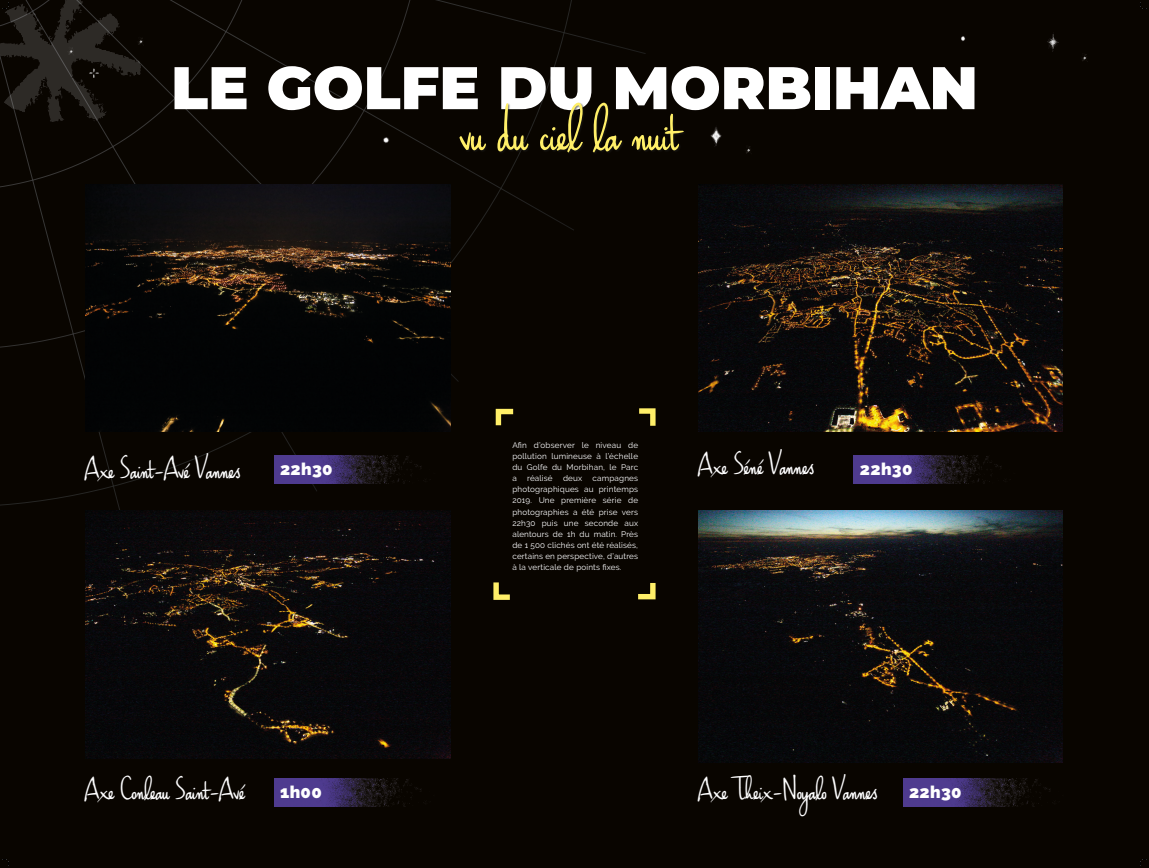
<style>
.page{position:relative;width:1149px;height:868px;background:#fff}
.page>*{position:absolute;margin:0;border:0;box-sizing:border-box;transform-origin:0 0}
.t1{font:900 60px "Montserrat";color:#fff}
.t2{font:700 51px "Haiku's Scriptv.09";letter-spacing:-.01em;color:#ffef68}
.t3{font:700 25.5px "Haiku's Scriptv.09";letter-spacing:-.01em;color:#fff}
.t4{font:900 16.98px "Raleway";letter-spacing:.02em;color:#fff}
.t5{font:8.1px/11.1px "Raleway";letter-spacing:.02em;color:#fff;text-align:justify}
</style>
<div class="page">
<div style="left:0;top:0;width:1148px;height:867px;background:#090500"></div>
<svg style="left:0;top:0;width:646px;height:591px"></svg>
<img style="left:0;top:0;width:141px;height:122px">
<div style="left:459px;top:102px;width:227px;height:53px;background:#1d1d1b;opacity:.6"></div>
<svg style="left:961px;top:36px;width:4px;height:5px"></svg>
<svg style="left:303px;top:96px;width:6px;height:6px"></svg>
<img style="left:59px;top:41px;width:20px;height:20px">
<img style="left:1082px;top:54px;width:6px;height:8px">
<img style="left:129px;top:31px;width:20px;height:20px">
<img style="left:746px;top:146px;width:5px;height:8px">
<img style="left:710px;top:127px;width:12px;height:20px">
<svg style="left:88px;top:67px;width:11px;height:12px"></svg>
<img style="left:85px;top:510px;width:365px;height:248px">
<img style="left:698px;top:184px;width:364px;height:248px">
<img style="left:698px;top:510px;width:364px;height:252px">
<img style="left:85px;top:184px;width:365px;height:248px">
<img style="left:274px;top:455px;width:169px;height:28px">
<img style="left:853px;top:455px;width:148px;height:28px">
<img style="left:274px;top:778px;width:147px;height:28px">
<img style="left:903px;top:778px;width:147px;height:28px">
<svg style="left:490px;top:577px;width:25px;height:23px"></svg>
<svg style="left:632px;top:577px;width:24px;height:23px"></svg>
<svg style="left:633px;top:405px;width:23px;height:26px"></svg>
<svg style="left:493px;top:406px;width:25px;height:24px"></svg>
<img style="left:1047px;top:34px;width:12px;height:18px">
<svg style="left:382px;top:136px;width:7px;height:7px"></svg>
<svg style="left:2px;top:2px;width:7px;height:7px"></svg>
<h1 class="t1" style="left:171px;top:43px;width:808px">LE GOLFE DU MORBIHAN</h1>
<h2 class="t2" style="left:461px;top:102px;width:220px">vu du ciel la nuit</h2>
<h3 class="t3" style="left:85px;top:454px;width:157px">Axe Saint-Avé Vannes</h3>
<p class="t5" style="left:512px;top:439px;width:127px">Afin d’observer le niveau de pollution lumineuse à l’échelle du Golfe du Morbihan, le Parc a</p>
<h3 class="t3" style="left:698px;top:450px;width:117px">Axe Séné Vannes</h3>
<h3 class="t4" style="left:280px;top:459px;width:54px">22h30</h3>
<h3 class="t4" style="left:859px;top:459px;width:54px">22h30</h3>
<p class="t5" style="left:527px;top:472px;width:27px">réalisé</p>
<p class="t5" style="left:563px;top:472px;width:21px">deux</p>
<p class="t5" style="left:512px;top:472px;width:127px;text-indent:80px">campagnes photographiques au printemps 2019. Une première série de photographies a été prise vers 22h30 puis une seconde aux alentours de 1h du matin. Près de 1 500 clichés ont été réalisés, certains en perspective, d’autres à la verticale de points fixes.</p>
<h3 class="t3" style="left:85px;top:775px;width:161px">Axe Conleau Saint-Avé</h3>
<h3 class="t3" style="left:698px;top:775px;width:181px">Axe Theix-Noyalo Vannes</h3>
<h3 class="t4" style="left:280px;top:782px;width:43px">1h00</h3>
<h3 class="t4" style="left:908px;top:782px;width:54px">22h30</h3>
</div>
